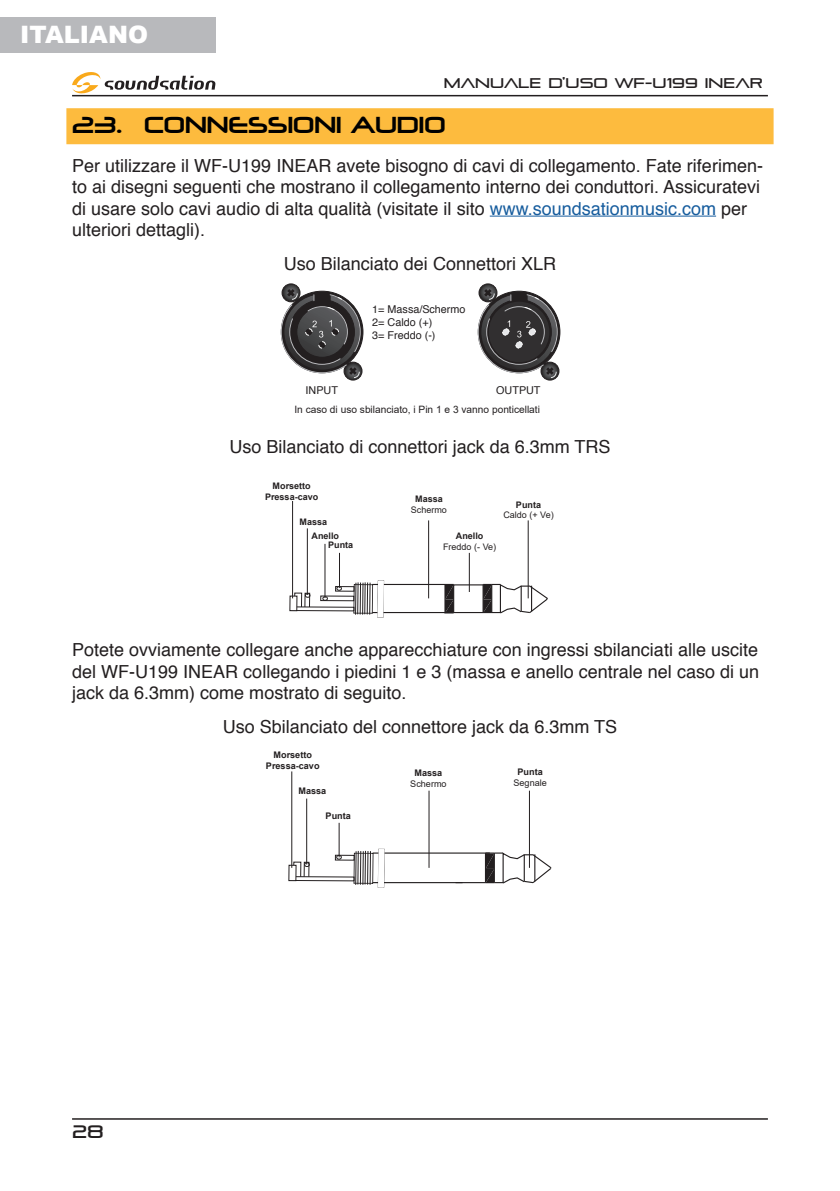
<style>
.page{position:relative;width:840px;height:1191px;background:#fff}
.page>*{position:absolute;margin:0;border:0;box-sizing:border-box;transform-origin:0 0}
.t1{font:900 24px "Arial";color:#fff}
.t2{font:22px "Neuropolitical";color:#000}
.ITA_-_Basic_Text_w_3mm_space_after{font:18px/21.6px "Helvetica";color:#231f20}
.ITA_-_Basic_Text_for_User_e_Manual{font:18px "Helvetica";color:#231f20}
.t3{font:18px "Pirulen";color:#231f20}
.t4{font:14px "Pirulen";color:#231f20}
.ITA_-_Basic_Text_for_User_e_Manual-2{font:10.8px "Helvetica";color:#231f20}
.ITA_-_Basic_Text_for_User_e_Manual-3{font:10.2px "Arial";color:#231f20}
.t5{font:700 9px/10.8px "Arial";color:#231f20;text-align:center}
.t6{font:9px "Arial";color:#231f20}
.s1{color:#175d9e}
</style>
<div class="page">
<div style="left:66px;top:108px;width:707px;height:36px;background:#fdbb3e"></div>
<hr style="left:489px;top:216px;width:226px;height:1px;background:#175d9e">
<div style="left:282px;top:284px;width:18px;height:18px;border:1px solid #231f20;border-radius:50%"></div>
<div style="left:344px;top:362px;width:18px;height:18px;border:1px solid #231f20;border-radius:50%"></div>
<svg style="left:280px;top:286px;width:82px;height:93px"></svg>
<div style="left:478px;top:284px;width:19px;height:18px;border:1px solid #231f20;border-radius:50%"></div>
<div style="left:540px;top:362px;width:18px;height:18px;border:1px solid #231f20;border-radius:50%"></div>
<svg style="left:477px;top:286px;width:81px;height:93px"></svg>
<svg style="left:443px;top:583px;width:105px;height:31px"></svg>
<hr style="left:372px;top:584px;width:81px;height:1px;background:#231f20">
<hr style="left:372px;top:612px;width:73px;height:1px;background:#231f20">
<div style="left:335px;top:586px;width:19px;height:5px;border:1px solid #231f20"></div>
<div style="left:290px;top:606px;width:64px;height:5px;border:1px solid #231f20"></div>
<div style="left:320px;top:596px;width:34px;height:5px;border:1px solid #231f20"></div>
<svg style="left:336px;top:586px;width:5px;height:4px"></svg>
<svg style="left:322px;top:596px;width:5px;height:4px"></svg>
<div style="left:290px;top:596px;width:7px;height:14px;background:#fff"></div>
<svg style="left:305px;top:593px;width:5px;height:4px"></svg>
<svg style="left:353px;top:580px;width:31px;height:37px"></svg>
<div style="left:377px;top:580px;width:6px;height:37px;background:#fff"></div>
<hr style="left:339px;top:553px;width:1px;height:35px;background:#231f20">
<hr style="left:307px;top:528px;width:1px;height:67px;background:#231f20">
<hr style="left:292px;top:501px;width:1px;height:97px;background:#231f20">
<hr style="left:428px;top:520px;width:1px;height:78px;background:#231f20">
<hr style="left:527px;top:520px;width:1px;height:78px;background:#231f20">
<hr style="left:324px;top:544px;width:1px;height:54px;background:#231f20">
<hr style="left:468px;top:553px;width:1px;height:39px;background:#231f20">
<hr style="left:484px;top:853px;width:2px;height:29px;background:#231f20">
<svg style="left:485px;top:851px;width:67px;height:33px"></svg>
<hr style="left:455px;top:882px;width:30px;height:1px;background:#231f20">
<hr style="left:372px;top:852px;width:117px;height:1px;background:#231f20">
<hr style="left:372px;top:882px;width:90px;height:1px;background:#231f20">
<div style="left:293px;top:862px;width:8px;height:15px;border:1px solid #231f20"></div>
<div style="left:335px;top:855px;width:19px;height:5px;border:1px solid #231f20"></div>
<div style="left:289px;top:876px;width:65px;height:5px;border:1px solid #231f20"></div>
<svg style="left:336px;top:855px;width:5px;height:4px"></svg>
<div style="left:289px;top:865px;width:7px;height:15px;background:#fff"></div>
<svg style="left:304px;top:862px;width:5px;height:5px"></svg>
<svg style="left:353px;top:850px;width:25px;height:37px"></svg>
<div style="left:378px;top:849px;width:6px;height:38px;background:#fff"></div>
<hr style="left:338px;top:823px;width:1px;height:34px;background:#231f20">
<hr style="left:306px;top:798px;width:1px;height:66px;background:#231f20">
<hr style="left:291px;top:771px;width:1px;height:97px;background:#231f20">
<hr style="left:428px;top:790px;width:1px;height:78px;background:#231f20">
<hr style="left:529px;top:790px;width:1px;height:78px;background:#231f20">
<hr style="left:72px;top:95px;width:695px;height:1px;background:#231f20">
<svg style="left:72px;top:72px;width:143px;height:22px"></svg>
<hr style="left:72px;top:1118px;width:695px;height:1px;background:#231f20">
<div style="left:0;top:17px;width:215px;height:35px;background:#b8b9bc"></div>
<h1 class="t1" style="left:20px;top:17px;width:129px">ITALIANO</h1>
<p class="t4" style="left:443px;top:75px;width:320px">MANUALE D’USO WF-U199 INEAR</p>
<p class="t2" style="left:72px;top:111px;width:374px">23. CONNESSIONI AUDIO</p>
<p class="ITA_-_Basic_Text_w_3mm_space_after" style="left:72px;top:155px;width:692px">Per utilizzare il WF-U199 INEAR avete bisogno di cavi di collegamento. Fate riferimen&shy;to ai disegni seguenti che mostrano il collegamento interno dei conduttori. Assicuratevi di usare solo cavi audio di alta qualità (visitate il sito <span class="s1">www.soundsationmusic.com</span> per ulteriori dettagli).</p>
<p class="ITA_-_Basic_Text_for_User_e_Manual" style="left:283px;top:250px;width:274px">Uso Bilanciato dei Connettori XLR</p>
<p class="ITA_-_Basic_Text_for_User_e_Manual-2" style="left:372px;top:301px;width:95px">1= Massa/Schermo</p>
<p class="ITA_-_Basic_Text_for_User_e_Manual-2" style="left:372px;top:314px;width:61px">2= Caldo (+)</p>
<p class="ITA_-_Basic_Text_for_User_e_Manual-2" style="left:372px;top:327px;width:65px">3= Freddo (-)</p>
<p class="ITA_-_Basic_Text_for_User_e_Manual-2" style="left:305px;top:381px;width:34px">INPUT</p>
<p class="ITA_-_Basic_Text_for_User_e_Manual-2" style="left:496px;top:381px;width:46px">OUTPUT</p>
<p class="ITA_-_Basic_Text_for_User_e_Manual-3" style="left:294px;top:402px;width:247px">In caso di uso sbilanciato, i Pin 1 e 3 vanno ponticellati</p>
<p class="ITA_-_Basic_Text_for_User_e_Manual" style="left:229px;top:433px;width:382px">Uso Bilanciato di connettori jack da 6.3mm TRS</p>
<p class="t5" style="left:265px;top:481px;width:55px">Morsetto<br>Pressa-cavo</p>
<p class="t5" style="left:299px;top:517px;width:29px">Massa</p>
<p class="t5" style="left:328px;top:540px;width:27px">Punta</p>
<p class="t5" style="left:415px;top:494px;width:29px">Massa</p>
<p class="t6" style="left:410px;top:504px;width:38px">Schermo</p>
<p class="t5" style="left:515px;top:499px;width:27px">Punta</p>
<p class="t6" style="left:503px;top:509px;width:52px">Caldo (+ Ve)</p>
<p class="t5" style="left:311px;top:531px;width:29px">Anello</p>
<p class="t5" style="left:455px;top:531px;width:29px">Anello</p>
<p class="t6" style="left:443px;top:541px;width:55px">Freddo (- Ve)</p>
<p class="ITA_-_Basic_Text_w_3mm_space_after" style="left:72px;top:639px;width:688px;text-align:justify">Potete ovviamente collegare anche apparecchiature con ingressi sbilanciati alle uscite del WF-U199 INEAR collegando i piedini 1 e 3 (massa e anello centrale nel caso di un jack da 6.3mm) come mostrato di seguito.</p>
<p class="ITA_-_Basic_Text_for_User_e_Manual" style="left:223px;top:713px;width:395px">Uso Sbilanciato del connettore jack da 6.3mm TS</p>
<p class="t5" style="left:266px;top:749px;width:55px">Morsetto<br>Pressa-cavo</p>
<p class="t5" style="left:298px;top:785px;width:29px">Massa</p>
<p class="t5" style="left:325px;top:810px;width:27px">Punta</p>
<p class="t5" style="left:517px;top:766px;width:27px">Punta</p>
<p class="t6" style="left:513px;top:776px;width:35px">Segnale</p>
<p class="t5" style="left:414px;top:768px;width:29px">Massa</p>
<p class="t6" style="left:410px;top:778px;width:38px">Schermo</p>
<p class="t3" style="left:72px;top:1120px;width:33px">28</p>
</div>
